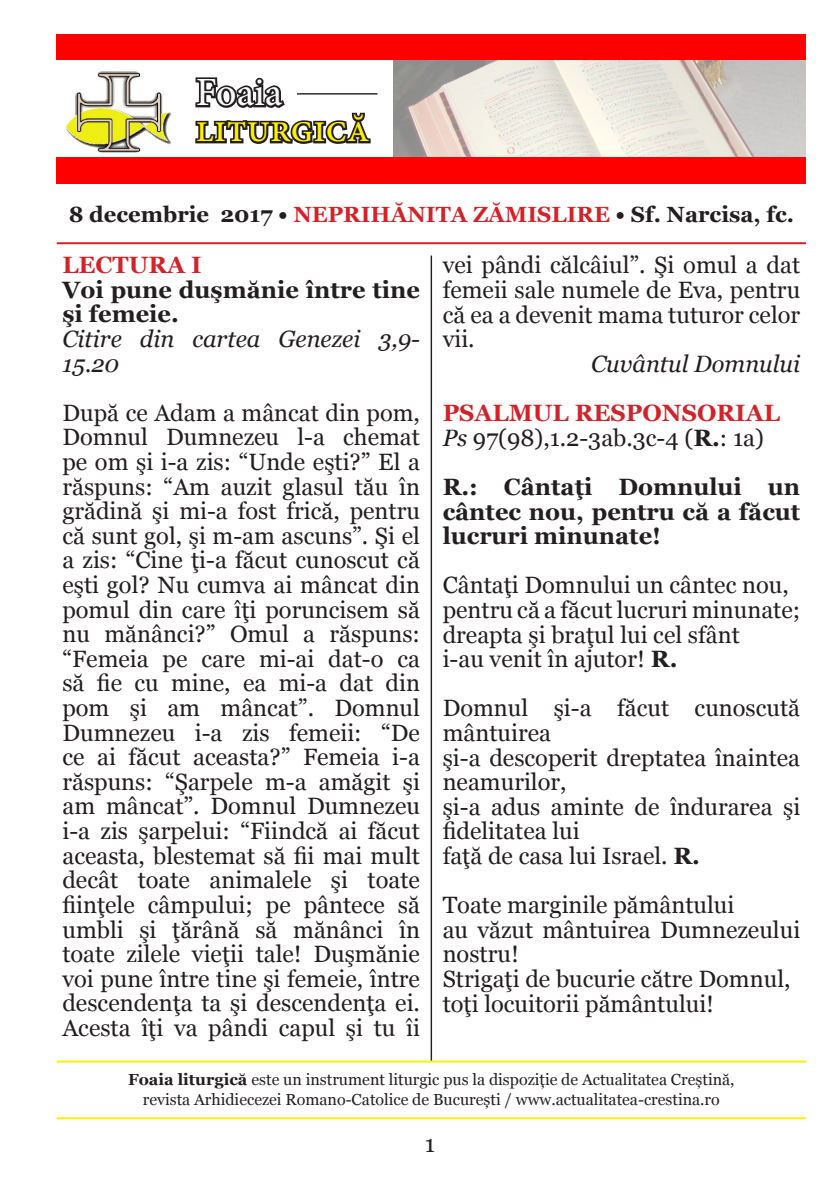
<style>
.page{position:relative;width:840px;height:1191px;background:#fff}
.page>*{position:absolute;margin:0;border:0;box-sizing:border-box;transform-origin:0 0}
.t1{font:40px "Minion Pro";color:#fff101}
.t2{font:40px "Minion Pro";color:#fff}
.t3{font:24px "Georgia";color:#231f20}
.t4{font:23.6px/24.6px "Georgia";color:#231f20}
.t5{font:700 23.6px/24.6px "Georgia";color:#231f20}
.t6{font:italic 23.6px/24.6px "Georgia";color:#231f20}
.t7{font:700 23.6px "Georgia";color:#d1232a}
.t8{font:700 22px "Georgia";color:#231f20}
.t9{font:16px/19.2px "Georgia";color:#231f20;text-align:center}
.s1{color:#d1232a}
.s2{font-style:italic}
.s3{font-weight:700}
</style>
<div class="page">
<img style="left:393px;top:60px;width:412px;height:98px">
<img style="left:57px;top:71px;width:115px;height:87px">
<div style="left:57px;top:158px;width:748px;height:26px;background:#f00"></div>
<hr style="left:57px;top:242px;width:748px;height:2px;background:#d1232a">
<hr style="left:57px;top:1117px;width:748px;height:2px;background:#fff101">
<hr style="left:57px;top:1060px;width:748px;height:2px;background:#fff101">
<div style="left:57px;top:34px;width:748px;height:26px;background:#f00"></div>
<svg style="left:195px;top:77px;width:176px;height:67px"></svg>
<hr style="left:297px;top:93px;width:80px;height:2px;background:#231f20">
<hr style="left:430px;top:255px;width:2px;height:805px;background:#231f20">
<h1 class="t2" style="left:196px;top:66px;width:88px">Foaia</h1>
<h1 class="t1" style="left:196px;top:102px;width:175px">liturgică</h1>
<p class="t8" style="left:69px;top:200px;width:726px">8 decembrie 2017 • <span class="s1">NEPRIHĂNITA ZĂMISLIRE</span> • Sf. Narcisa, fc.</p>
<p class="t7" style="left:62px;top:250px;width:141px">LECTURA I</p>
<p class="t5" style="left:62px;top:277px;width:359px">Voi pune duşmănie între tine şi femeie.</p>
<p class="t6" style="left:62px;top:327px;width:359px">Citire din cartea Genezei 3,9-<br>15.20</p>
<p class="t4" style="left:62px;top:401px;width:359px;text-align:justify">După ce Adam a mâncat din pom, Domnul Dumnezeu l-a chemat pe om şi i-a zis: “Unde eşti?” El a răspuns: “Am auzit glasul tău în grădină şi mi-a fost frică, pentru că sunt gol, şi m-am ascuns”. Şi el a zis: “Cine ţi-a făcut cunoscut că eşti gol? Nu cumva ai mâncat din pomul din care îţi poruncisem să nu mănânci?” Omul a răspuns: “Femeia pe care mi-ai dat-o ca să fie cu mine, ea mi-a dat din pom şi am mâncat”. Domnul Dumnezeu i-a zis femeii: “De ce ai făcut aceasta?” Femeia i-a răspuns: “Şarpele m-a amăgit şi am mâncat”. Domnul Dumnezeu i-a zis şarpelui: “Fiindcă ai făcut aceasta, blestemat să fii mai mult decât toate animalele şi toate fiinţele câmpului; pe pântece să umbli şi ţărână să mănânci în toate zilele vieţii tale! Duşmănie voi pune între tine şi femeie, între descendenţa ta şi descendenţa ei.<br>Acesta îţi va pândi capul şi tu îi</p>
<p class="t4" style="left:442px;top:253px;width:359px;text-align:justify">vei pândi călcâiul”. Şi omul a dat femeii sale numele de Eva, pentru că ea a devenit mama tuturor celor vii.</p>
<p class="t6" style="left:590px;top:351px;width:210px">Cuvântul Domnului</p>
<p class="t7" style="left:442px;top:398px;width:338px">PSALMUL RESPONSORIAL</p>
<p class="t4" style="left:442px;top:426px;width:322px"><span class="s2">Ps</span> 97(98),1.2-3ab.3c-4 (<span class="s3">R.</span>: 1a)</p>
<p class="t5" style="left:442px;top:474px;width:359px;text-align:justify">R.: Cântaţi Domnului un cântec nou, pentru că a făcut lucruri minunate!</p>
<p class="t4" style="left:442px;top:573px;width:347px">Cântaţi Domnului un cântec nou,</p>
<p class="t4" style="left:442px;top:598px;width:359px">pentru că a făcut lucruri minunate;</p>
<p class="t4" style="left:442px;top:622px;width:298px">dreapta şi braţul lui cel sfânt</p>
<p class="t4" style="left:442px;top:647px;width:236px">i-au venit în ajutor! <span class="s3">R.</span></p>
<p class="t4" style="left:442px;top:696px;width:359px">Domnul şi-a făcut cunoscută mântuirea</p>
<p class="t4" style="left:442px;top:745px;width:359px">şi-a descoperit dreptatea înaintea neamurilor,</p>
<p class="t4" style="left:442px;top:795px;width:359px">şi-a adus aminte de îndurarea şi fidelitatea lui</p>
<p class="t4" style="left:442px;top:844px;width:258px">faţă de casa lui Israel. <span class="s3">R.</span></p>
<p class="t4" style="left:442px;top:893px;width:293px">Toate marginile pământului</p>
<p class="t4" style="left:442px;top:918px;width:359px">au văzut mântuirea Dumnezeului nostru!</p>
<p class="t4" style="left:442px;top:967px;width:349px">Strigaţi de bucurie către Domnul,</p>
<p class="t4" style="left:442px;top:991px;width:273px">toţi locuitorii pământului!</p>
<p class="t9" style="left:128px;top:1070px;width:607px"><span class="s3">Foaia liturgică</span> este un instrument liturgic pus la dispoziție de Actualitatea Creștină, revista Arhidiecezei Romano-Catolice de București / www.actualitatea-crestina.ro</p>
<p class="t3" style="left:424px;top:1129px;width:12px">1</p>
</div>
